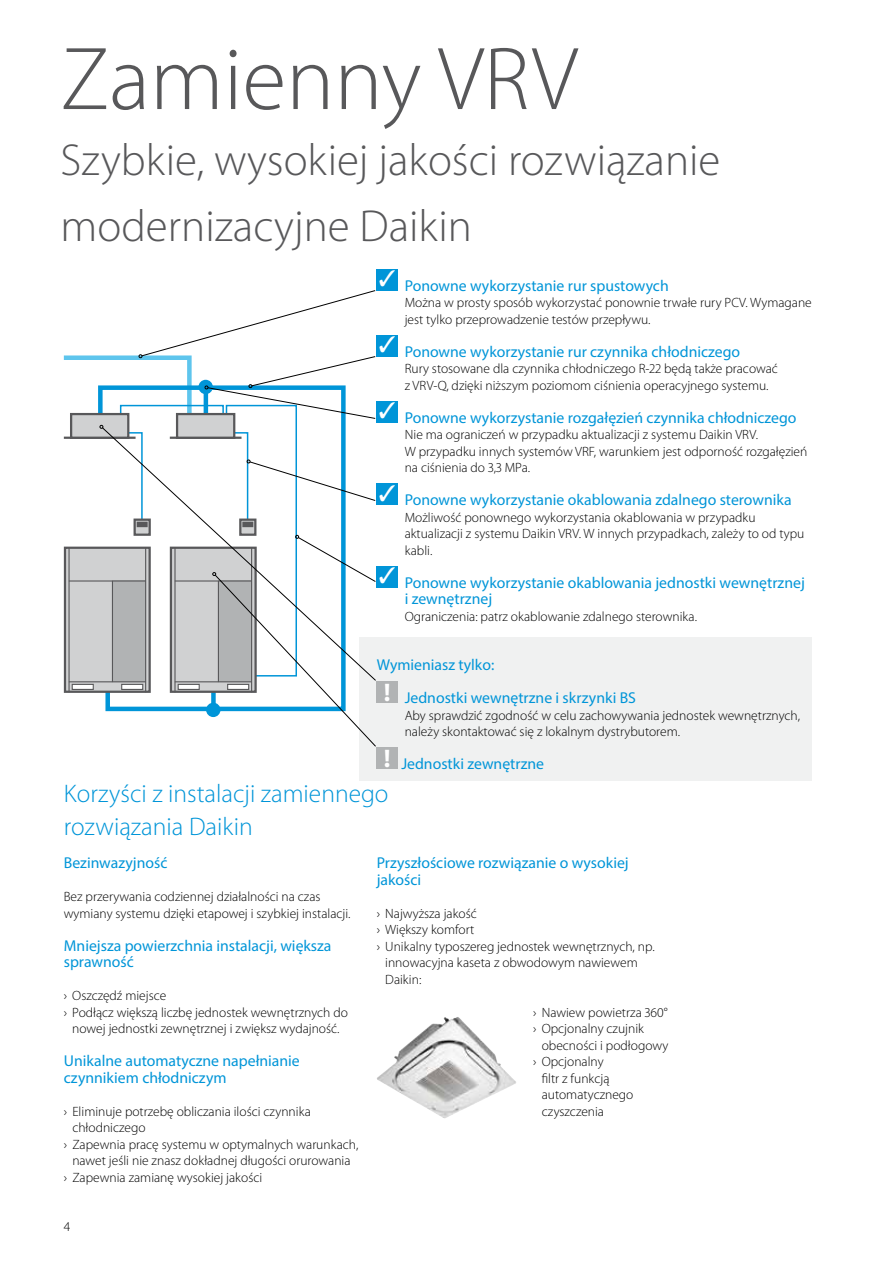
<style>
.page{position:relative;width:893px;height:1263px;background:#fff}
.page>*{position:absolute;margin:0;border:0;box-sizing:border-box;transform-origin:0 0}
.t1{font:300 90px "Myriad Pro";color:#58585a}
.t2{font:300 45px/66px "Myriad Pro";color:#58585a}
.t3{font:300 25.5px/33px "Myriad Pro";color:#0095d8}
.t4{font:15.75px/16.5px "Myriad Pro";color:#0095d8}
.t5{font:300 13.5px/16.5px "Myriad Pro";color:#000}
.s1{font-weight:700;font-size:25.5px;color:#fff}
</style>
<div class="page">
<img style="left:393px;top:1017px;width:65px;height:48px">
<div style="left:360px;top:637px;width:452px;height:143px;background:#f0f1f1"></div>
<div style="left:377px;top:269px;width:21px;height:22px;background:#0095d8"></div>
<div style="left:377px;top:335px;width:21px;height:22px;background:#0095d8"></div>
<div style="left:377px;top:401px;width:21px;height:22px;background:#0095d8"></div>
<div style="left:377px;top:484px;width:21px;height:21px;background:#0095d8"></div>
<div style="left:377px;top:566px;width:21px;height:22px;background:#0095d8"></div>
<div style="left:377px;top:682px;width:21px;height:21px;background:#b1b3b4"></div>
<div style="left:377px;top:748px;width:21px;height:21px;background:#b1b3b4"></div>
<svg style="left:63px;top:290px;width:314px;height:457px"></svg>
<h1 class="t1" style="left:61px;top:30px;width:518px">Zamienny VRV</h1>
<h2 class="t2" style="left:61px;top:128px;width:661px">Szybkie, wysokiej jakości rozwiązanie modernizacyjne Daikin</h2>
<p class="t4" style="left:379px;top:277px;width:291px"><sup>✓</sup> Ponowne wykorzystanie rur spustowych</p>
<p class="t5" style="left:405px;top:295px;width:409px">Można w prosty sposób wykorzystać ponownie trwałe rury PCV. Wymagane jest tylko przeprowadzenie testów przepływu.</p>
<p class="t4" style="left:379px;top:343px;width:363px"><sup>✓</sup> Ponowne wykorzystanie rur czynnika chłodniczego</p>
<p class="t5" style="left:405px;top:361px;width:375px">Rury stosowane dla czynnika chłodniczego R-22 będą także pracować z VRV-Q, dzięki niższym poziomom ciśnienia operacyjnego systemu.</p>
<p class="t4" style="left:379px;top:409px;width:419px"><sup>✓</sup> Ponowne wykorzystanie rozgałęzień czynnika chłodniczego</p>
<p class="t5" style="left:405px;top:427px;width:404px">Nie ma ograniczeń w przypadku aktualizacji z systemu Daikin VRV.<br>W przypadku innych systemów VRF, warunkiem jest odporność rozgałęzień na ciśnienia do 3,3 MPa.</p>
<p class="t4" style="left:379px;top:491px;width:414px"><sup>✓</sup> Ponowne wykorzystanie okablowania zdalnego sterownika</p>
<p class="t5" style="left:405px;top:509px;width:401px">Możliwość ponownego wykorzystania okablowania w przypadku aktualizacji z systemu Daikin VRV. W innych przypadkach, zależy to od typu kabli.</p>
<p class="t4" style="left:405px;top:574px;width:402px;text-indent:-26px"><sup>✓</sup> Ponowne wykorzystanie okablowania jednostki wewnętrznej i zewnętrznej</p>
<p class="t5" style="left:405px;top:608px;width:294px">Ograniczenia: patrz okablowanie zdalnego sterownika.</p>
<p class="t4" style="left:384px;top:648px;width:254px;line-height:33px;text-indent:-7px">Wymieniasz tylko:<br><span class="s1">!</span> Jednostki wewnętrzne i skrzynki BS</p>
<p class="t5" style="left:405px;top:707px;width:397px">Aby sprawdzić zgodność w celu zachowywania jednostek wewnętrznych, należy skontaktować się z lokalnym dystrybutorem.</p>
<p class="t4" style="left:384px;top:755px;width:162px"><span class="s1">!</span> Jednostki zewnętrzne</p>
<h3 class="t3" style="left:64px;top:777px;width:326px">Korzyści z instalacji zamiennego rozwiązania Daikin</h3>
<p class="t4" style="left:64px;top:854px;width:105px">Bezinwazyjność</p>
<p class="t5" style="left:64px;top:889px;width:288px">Bez przerywania codziennej działalności na czas wymiany systemu dzięki etapowej i szybkiej instalacji.</p>
<p class="t4" style="left:64px;top:937px;width:269px">Mniejsza powierzchnia instalacji, większa sprawność</p>
<p class="t5" style="left:64px;top:988px;width:104px">› Oszczędź miejsce</p>
<p class="t5" style="left:64px;top:1004px;width:286px">› Podłącz większą liczbę jednostek wewnętrznych do</p>
<p class="t5" style="left:72px;top:1020px;width:269px">nowej jednostki zewnętrznej i zwiększ wydajność.</p>
<p class="t4" style="left:64px;top:1052px;width:237px">Unikalne automatyczne napełnianie czynnikiem chłodniczym</p>
<p class="t5" style="left:64px;top:1103px;width:249px">› Eliminuje potrzebę obliczania ilości czynnika</p>
<p class="t5" style="left:72px;top:1120px;width:75px">chłodniczego</p>
<p class="t5" style="left:64px;top:1136px;width:296px">› Zapewnia pracę systemu w optymalnych warunkach,</p>
<p class="t5" style="left:72px;top:1152px;width:280px">nawet jeśli nie znasz dokładnej długości orurowania</p>
<p class="t5" style="left:64px;top:1169px;width:200px">› Zapewnia zamianę wysokiej jakości</p>
<p class="t5" style="left:64px;top:1219px;width:8px">4</p>
<p class="t4" style="left:377px;top:854px;width:254px">Przyszłościowe rozwiązanie o wysokiej jakości</p>
<p class="t5" style="left:377px;top:905px;width:102px">› Najwyższa jakość</p>
<p class="t5" style="left:377px;top:922px;width:99px">› Większy komfort</p>
<p class="t5" style="left:377px;top:938px;width:279px">› Unikalny typoszereg jednostek wewnętrznych, np.</p>
<p class="t5" style="left:385px;top:954px;width:254px">innowacyjna kaseta z obwodowym nawiewem</p>
<p class="t5" style="left:385px;top:971px;width:38px">Daikin:</p>
<p class="t5" style="left:533px;top:1004px;width:136px">› Nawiew powietrza 360° › Opcjonalny czujnik</p>
<p class="t5" style="left:542px;top:1037px;width:128px">obecności i podłogowy</p>
<p class="t5" style="left:533px;top:1053px;width:72px">› Opcjonalny</p>
<p class="t5" style="left:542px;top:1070px;width:69px">filtr z funkcją</p>
<p class="t5" style="left:542px;top:1086px;width:93px">automatycznego</p>
<p class="t5" style="left:542px;top:1103px;width:64px">czyszczenia</p>
</div>
